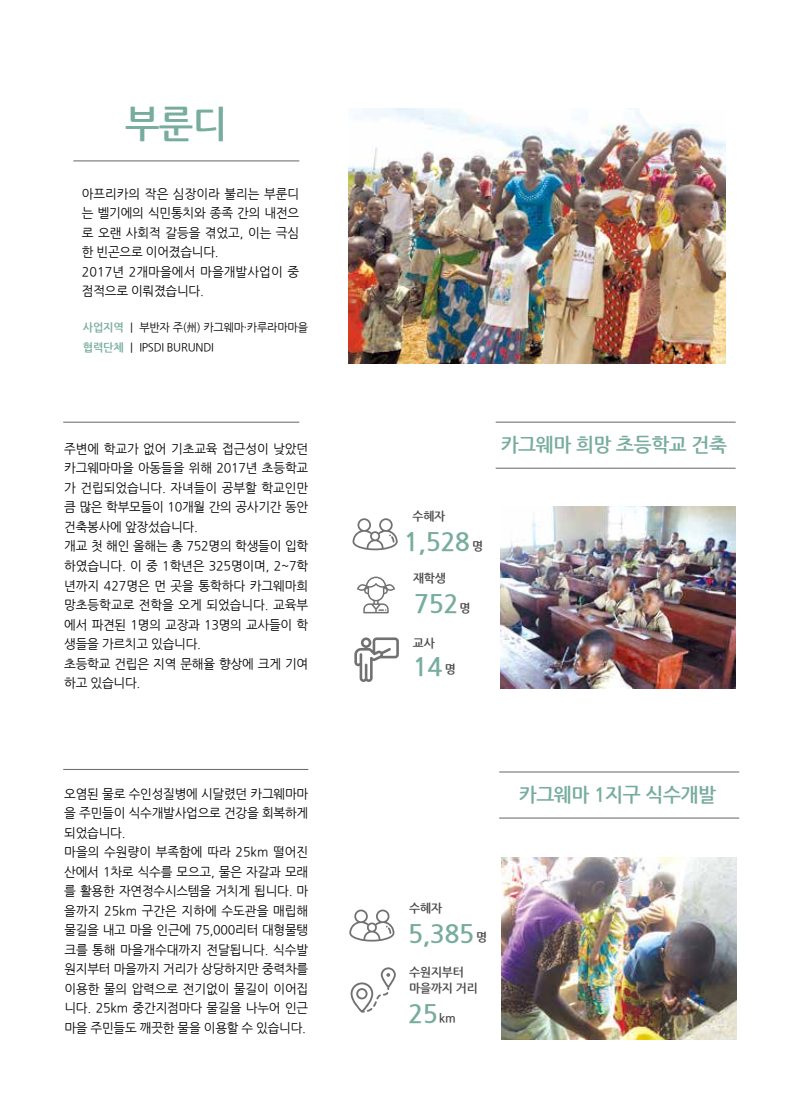
<style>
.page{position:relative;width:808px;height:1106px;background:#fff}
.page>*{position:absolute;margin:0;border:0;box-sizing:border-box;transform-origin:0 0}
.t1{font:700 37.5px "Nanum Gothic";color:#77ac9e}
.t2{font:700 25.5px "Nanum Gothic";letter-spacing:-.02em;color:#77ac9e}
.t3{font:700 19.5px "Nanum Gothic";letter-spacing:-.02em;color:#77ac9e}
.t4{font:12.75px/19.5px "Nanum Gothic";letter-spacing:-.02em;color:#000}
.t5{font:700 12px/15.9px "Nanum Gothic";letter-spacing:-.015em;color:#4d4949}
.t6{font:11.25px/19.5px "Nanum Gothic";letter-spacing:-.02em;color:#000}
.s1{font-weight:700;color:#77ac9e}
</style>
<div class="page">
<img style="left:348px;top:108px;width:378px;height:256px">
<hr style="left:63px;top:422px;width:236px;height:1px;background:#666565">
<hr style="left:496px;top:468px;width:240px;height:1px;background:#666565">
<hr style="left:496px;top:422px;width:240px;height:1px;background:#666565">
<hr style="left:499px;top:817px;width:240px;height:1px;background:#666565">
<hr style="left:499px;top:771px;width:240px;height:1px;background:#666565">
<hr style="left:63px;top:769px;width:245px;height:1px;background:#666565">
<svg style="left:354px;top:637px;width:45px;height:45px"></svg>
<svg style="left:357px;top:576px;width:38px;height:37px"></svg>
<svg style="left:352px;top:518px;width:46px;height:32px"></svg>
<svg style="left:351px;top:967px;width:45px;height:45px"></svg>
<svg style="left:349px;top:909px;width:45px;height:32px"></svg>
<img style="left:500px;top:506px;width:236px;height:182px">
<img style="left:501px;top:857px;width:236px;height:182px">
<hr style="left:73px;top:160px;width:226px;height:1px;background:#666565">
<h1 class="t1" style="left:125px;top:106px;width:104px">부룬디</h1>
<p class="t4" style="left:82px;top:184px;width:219px">아프리카의 작은 심장이라 불리는 부룬디 는 벨기에의 식민통치와 종족 간의 내전으 로 오랜 사회적 갈등을 겪었고, 이는 극심 한 빈곤으로 이어졌습니다.<br>2017년 2개마을에서 마을개발사업이 중 점적으로 이뤄졌습니다.</p>
<p class="t6" style="left:83px;top:318px;width:227px"><span class="s1">사업지역</span> ｜ 부반자 주(州) 카그웨마·카루라마마을 <span class="s1">협력단체</span> ｜ IPSDI BURUNDI</p>
<p class="t4" style="left:64px;top:439px;width:246px">주변에 학교가 없어 기초교육 접근성이 낮았던 카그웨마마을 아동들을 위해 2017년 초등학교 가 건립되었습니다. 자녀들이 공부할 학교인만 큼 많은 학부모들이 10개월 간의 공사기간 동안 건축봉사에 앞장섰습니다.<br>개교 첫 해인 올해는 총 752명의 학생들이 입학 하였습니다. 이 중 1학년은 325명이며, 2~7학 년까지 427명은 먼 곳을 통학하다 카그웨마희 망초등학교로 전학을 오게 되었습니다. 교육부 에서 파견된 1명의 교장과 13명의 교사들이 학 생들을 가르치고 있습니다.<br>초등학교 건립은 지역 문해율 향상에 크게 기여 하고 있습니다.</p>
<p class="t4" style="left:64px;top:784px;width:246px">오염된 물로 수인성질병에 시달렸던 카그웨마마 을 주민들이 식수개발사업으로 건강을 회복하게 되었습니다.<br>마을의 수원량이 부족함에 따라 25km 떨어진 산에서 1차로 식수를 모으고, 물은 자갈과 모래 를 활용한 자연정수시스템을 거치게 됩니다. 마 을까지 25km 구간은 지하에 수도관을 매립해 물길을 내고 마을 인근에 75,000리터 대형물탱 크를 통해 마을개수대까지 전달됩니다. 식수발 원지부터 마을까지 거리가 상당하지만 중력차를 이용한 물의 압력으로 전기없이 물길이 이어집 니다. 25km 중간지점마다 물길을 나누어 인근 마을 주민들도 깨끗한 물을 이용할 수 있습니다.</p>
<h3 class="t3" style="left:501px;top:435px;width:228px">카그웨마 희망 초등학교 건축</h3>
<p class="t5" style="left:412px;top:509px;width:34px">수혜자</p>
<h2 class="t2" style="left:404px;top:529px;width:68px">1,528</h2>
<p class="t5" style="left:472px;top:538px;width:13px">명</p>
<p class="t5" style="left:413px;top:570px;width:34px">재학생</p>
<h2 class="t2" style="left:414px;top:591px;width:46px">752</h2>
<p class="t5" style="left:459px;top:600px;width:13px">명</p>
<p class="t5" style="left:413px;top:636px;width:23px">교사</p>
<h2 class="t2" style="left:413px;top:654px;width:31px">14</h2>
<p class="t5" style="left:445px;top:661px;width:13px">명</p>
<h3 class="t3" style="left:519px;top:784px;width:199px">카그웨마 1지구 식수개발</h3>
<p class="t5" style="left:409px;top:900px;width:34px">수혜자</p>
<h2 class="t2" style="left:408px;top:921px;width:68px">5,385</h2>
<p class="t5" style="left:476px;top:929px;width:13px">명</p>
<p class="t5" style="left:409px;top:964px;width:70px">수원지부터 마을까지 거리</p>
<h2 class="t2" style="left:408px;top:1001px;width:31px">25</h2>
<p class="t5" style="left:439px;top:1010px;width:18px">km</p>
</div>
